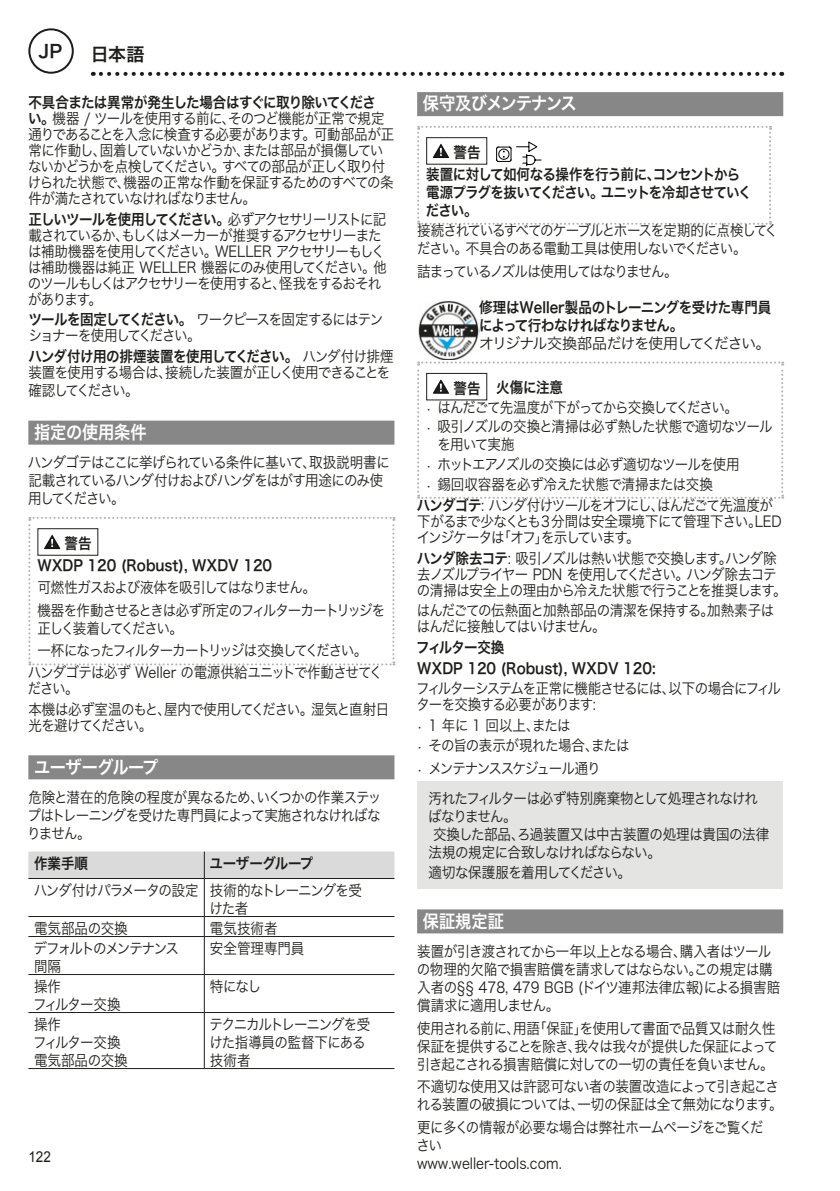
<style>
.page{position:relative;width:840px;height:1191px;background:#fff}
.page>*{position:absolute;margin:0;border:0;box-sizing:border-box;transform-origin:0 0}
.t1{font:18px "Hira Kaku Pro W6";letter-spacing:-.02em;color:#fff;scale:.9 1}
.t2{font:18px "Hira Kaku Pro W6";letter-spacing:-.065em;color:#fff;scale:.9 1}
.t3{font:18px "Hira Kaku Pro W6";color:#1d1d1b}
.t4{font:15px/16px "Hira Kaku Pro W3";letter-spacing:-.06em;color:#1d1d1b;scale:.9 1}
.t5{font:15px/18px "Hira Kaku Pro W3";letter-spacing:-.03em;color:#1d1d1b;scale:.9 1}
.t6{font:15px/16px "Hira Kaku Pro W3";letter-spacing:-.085em;color:#1d1d1b;scale:.9 1}
.t7{font:15px/21.8px "Hira Kaku Pro W6";letter-spacing:-.035em;color:#1d1d1b;scale:.9 1}
.t8{font:15px/18px "Hira Kaku Pro W3";letter-spacing:-.08em;color:#1d1d1b;scale:.9 1}
.t9{font:15px/18px "Hira Kaku Pro W3";letter-spacing:-.04em;color:#1d1d1b;scale:.9 1}
.t10{font:15px/18px "Hira Kaku Pro W6";letter-spacing:-.065em;color:#1d1d1b;scale:.9 1}
.t11{font:15px/21.8px "Hira Kaku Pro W6";color:#1d1d1b;scale:.9 1}
.t12{font:15px/18px "Hira Kaku Pro W3";letter-spacing:-.025em;color:#1d1d1b;scale:.9 1}
.t13{font:15px/16px "Hira Kaku Pro W3";letter-spacing:-.09em;color:#1d1d1b;scale:.9 1}
.t14{font:15px "Hira Kaku Pro W3";letter-spacing:-.095em;color:#1d1d1b;scale:.9 1}
.t15{font:15px/18px "Hira Kaku Pro W3";color:#1d1d1b;scale:.9 1}
.t16{font:15px "Hira Kaku Pro W3";letter-spacing:-.085em;color:#1d1d1b}
.t17{font:15px/18px "Hira Kaku Pro W3";letter-spacing:-.115em;color:#1d1d1b;scale:.9 1}
.t18{font:15px "Hira Kaku Pro W3";letter-spacing:-.125em;color:#1d1d1b;scale:.9 1}
.t19{font:15px "Arial";color:#1d1d1b;scale:.9 1}
.s1{font-family:"Hira Kaku Pro W6"}
.s2{font-family:"Hira Kaku Pro W3"}
.s3{font-size:12px}
</style>
<div class="page">
<div style="left:28px;top:28px;width:46px;height:46px;border:2px solid #1d1d1b;border-radius:50%"></div>
<svg style="left:101px;top:72px;width:680px;height:4px"></svg>
<div style="left:28px;top:420px;width:366px;height:24px;background:#878787"></div>
<div style="left:28px;top:755px;width:366px;height:24px;background:#878787"></div>
<svg style="left:28px;top:517px;width:366px;height:148px"></svg>
<div style="left:37px;top:528px;width:61px;height:28px;border:1px solid #1d1d1b"></div>
<div style="left:28px;top:851px;width:366px;height:27px;background:#dadada"></div>
<hr style="left:28px;top:878px;width:176px;height:1px;background:#1d1d1b">
<hr style="left:204px;top:878px;width:190px;height:1px;background:#1d1d1b">
<hr style="left:204px;top:878px;width:1px;height:38px;background:#1d1d1b">
<hr style="left:28px;top:916px;width:176px;height:1px;background:#1d1d1b">
<hr style="left:204px;top:916px;width:190px;height:1px;background:#1d1d1b">
<svg style="left:204px;top:916px;width:1px;height:20px"></svg>
<hr style="left:28px;top:936px;width:176px;height:1px;background:#1d1d1b">
<hr style="left:204px;top:936px;width:190px;height:1px;background:#1d1d1b">
<hr style="left:204px;top:936px;width:1px;height:38px;background:#1d1d1b">
<hr style="left:28px;top:974px;width:176px;height:1px;background:#1d1d1b">
<hr style="left:204px;top:974px;width:190px;height:1px;background:#1d1d1b">
<hr style="left:204px;top:974px;width:1px;height:38px;background:#1d1d1b">
<hr style="left:204px;top:1012px;width:1px;height:56px;background:#1d1d1b">
<hr style="left:28px;top:1012px;width:176px;height:1px;background:#1d1d1b">
<hr style="left:204px;top:1012px;width:190px;height:1px;background:#1d1d1b">
<hr style="left:28px;top:1068px;width:176px;height:1px;background:#1d1d1b">
<hr style="left:204px;top:1068px;width:190px;height:1px;background:#1d1d1b">
<div style="left:417px;top:92px;width:365px;height:24px;background:#878787"></div>
<div style="left:417px;top:909px;width:365px;height:24px;background:#878787"></div>
<svg style="left:417px;top:126px;width:353px;height:99px"></svg>
<img style="left:418px;top:301px;width:61px;height:59px">
<svg style="left:417px;top:361px;width:365px;height:138px"></svg>
<div style="left:426px;top:373px;width:61px;height:27px;border:1px solid #1d1d1b"></div>
<div style="left:417px;top:781px;width:365px;height:108px;background:#e4e4e3"></div>
<p class="t3" style="left:39px;top:35px;width:25px">JP</p>
<p class="t3" style="left:91px;top:37px;width:55px">日本語</p>
<p class="t7" style="left:28px;top:91px;width:387px">不具合または異常が発生した場合はすぐに取り除いてくださ</p>
<p class="t4" style="left:28px;top:109px;width:408px"><span class="s1">い。</span>機器 / ツールを使用する前に、そのつど機能が正常で規定通りであることを入念に検査する必要があります。可動部品が正常に作動し、固着していないかどうか、または部品が損傷していないかどうかを点検してください。すべての部品が正しく取り付けられた状態で、機器の正常な作動を保証するためのすべての条件が満たされていなければなりません。</p>
<p class="t10" style="left:28px;top:209px;width:399px">正しいツールを使用してください。<span class="s2">必ずアクセサリーリストに記</span></p>
<p class="t6" style="left:28px;top:226px;width:400px">載されているか、もしくはメーカーが推奨するアクセサリーまたは補助機器を使用してください。WELLER アクセサリーもしくは補助機器は純正 WELLER 機器にのみ使用してください。他のツールもしくはアクセサリーを使用すると、怪我をするおそれがあります。</p>
<p class="t13" style="left:28px;top:310px;width:395px"><span class="s1">ツールを固定してください。</span> ワークピースを固定するにはテンショナーを使用してください。</p>
<p class="t7" style="left:28px;top:345px;width:407px">ハンダ付け用の排煙装置を使用してください。 <span class="s2">ハンダ付け排煙</span></p>
<p class="t4" style="left:28px;top:362px;width:403px;line-height:18px">装置を使用する場合は、接続した装置が正しく使用できることを確認してください。</p>
<p class="t1" style="left:34px;top:416px;width:127px">指定の使用条件</p>
<p class="t8" style="left:28px;top:452px;width:403px">ハンダゴテはここに挙げられている条件に基いて、取扱説明書に記載されているハンダ付けおよびハンダをはがす用途にのみ使用してください。</p>
<p class="t11" style="left:37px;top:532px;width:262px;text-indent:27px">警告<br>WXDP 120 (Robust), WXDV 120</p>
<p class="t4" style="left:37px;top:575px;width:388px;line-height:22.6px">可燃性ガスおよび液体を吸引してはなりません。<br>機器を作動させるときは必ず所定のフィルターカートリッジを</p>
<p class="t18" style="left:37px;top:615px;width:163px">正しく装着してください。</p>
<p class="t14" style="left:37px;top:637px;width:368px">一杯になったフィルターカートリッジは交換してください。</p>
<p class="t9" style="left:28px;top:662px;width:395px">ハンダゴテは必ず Weller の電源供給ユニットで作動させてく</p>
<p class="t4" style="left:28px;top:677px;width:403px;line-height:20.6px">ださい。<br>本機は必ず室温のもと、屋内で使用してください。湿気と直射日</p>
<p class="t14" style="left:28px;top:711px;width:139px">光を避けてください。</p>
<p class="t1" style="left:34px;top:750px;width:140px">ユーザーグループ</p>
<p class="t4" style="left:27px;top:787px;width:394px;line-height:18px;text-align:justify">危険と潜在的危険の程度が異なるため、いくつかの作業ステップはトレーニングを受けた専門員によって実施されなければなりません。</p>
<p class="t7" style="left:34px;top:852px;width:61px">作業手順</p>
<p class="t7" style="left:209px;top:852px;width:117px">ユーザーグループ</p>
<p class="t4" style="left:209px;top:880px;width:171px;line-height:18px;text-indent:-176px">ハンダ付けパラメータの設定 技術的なトレーニングを受けた者</p>
<p class="t15" style="left:34px;top:918px;width:106px">電気部品の交換</p>
<p class="t4" style="left:210px;top:919px;width:76px">電気技術者</p>
<p class="t17" style="left:34px;top:938px;width:163px">デフォルトのメンテナンス間隔</p>
<p class="t15" style="left:210px;top:938px;width:106px">安全管理専門員</p>
<p class="t4" style="left:33px;top:976px;width:99px;line-height:18px">操作<br>フィルター交換</p>
<p class="t4" style="left:210px;top:977px;width:58px">特になし</p>
<p class="t15" style="left:33px;top:1014px;width:107px">操作<br>フィルター交換電気部品の交換</p>
<p class="t4" style="left:209px;top:1014px;width:180px;line-height:18px">テクニカルトレーニングを受けた指導員の監督下にある技術者</p>
<p class="t19" style="left:28px;top:1147px;width:27px">122</p>
<p class="t2" style="left:422px;top:87px;width:172px">保守及びメンテナンス</p>
<p class="t7" style="left:426px;top:141px;width:350px;text-indent:27px">警告<br>装置に対して如何なる操作を行う前に、コンセントから</p>
<p class="t10" style="left:425px;top:182px;width:363px">電源プラグを抜いてください。ユニットを冷却させていください。</p>
<p class="t8" style="left:417px;top:221px;width:402px">接続されているすべてのケーブルとホースを定期的に点検してください。不具合のある電動工具は使用しないでください。</p>
<p class="t6" style="left:417px;top:262px;width:291px">詰まっているノズルは使用してはなりません。</p>
<p class="t7" style="left:479px;top:298px;width:326px;line-height:18px">修理はWeller製品のトレーニングを受けた専門員によって行わなければなりません。</p>
<p class="t16" style="left:479px;top:330px;width:292px">オリジナル交換部品だけを使用してください。</p>
<p class="t7" style="left:453px;top:376px;width:123px">警告 火傷に注意</p>
<p class="t4" style="left:426px;top:398px;width:348px"><span class="s3">•</span> はんだごて先温度が下がってから交換してください。</p>
<p class="t9" style="left:437px;top:416px;width:374px;text-indent:-11px"><span class="s3">•</span> 吸引ノズルの交換と清掃は必ず熱した状態で適切なツールを用いて実施</p>
<p class="t4" style="left:426px;top:455px;width:350px"><span class="s3">•</span> ホットエアノズルの交換には必ず適切なツールを使用</p>
<p class="t4" style="left:416px;top:472px;width:397px;line-height:21.6px;text-indent:9px"><span class="s3">•</span> 錫回収容器を必ず冷えた状態で清掃または交換<br><span class="s1">ハンダゴテ</span>: ハンダ付けツールをオフにし、はんだごて先温度が</p>
<p class="t4" style="left:416px;top:512px;width:407px">下がるまで少なくとも３分間は安全環境下にて管理下さい。LEDインジケータは「オフ」を示しています。</p>
<p class="t4" style="left:416px;top:549px;width:412px"><span class="s1">ハンダ除去コテ</span>: 吸引ノズルは熱い状態で交換します。ハンダ除去ノズルプライヤー PDN を使用してください。ハンダ除去コテの清掃は安全上の理由から冷えた状態で行うことを推奨します。</p>
<p class="t4" style="left:416px;top:602px;width:399px">はんだごての伝熱面と加熱部品の清潔を保持する。加熱素子ははんだに接触してはいけません。</p>
<p class="t11" style="left:416px;top:636px;width:267px;line-height:20.6px">フィルター交換<br>WXDP 120 (Robust), WXDV 120:</p>
<p class="t4" style="left:416px;top:679px;width:406px">フィルターシステムを正常に機能させるには、以下の場合にフィルターを交換する必要があります:</p>
<p class="t4" style="left:417px;top:716px;width:172px"><span class="s3">•</span> 1 年に 1 回以上、または</p>
<p class="t9" style="left:417px;top:735px;width:237px"><span class="s3">•</span> その旨の表示が現れた場合、または</p>
<p class="t4" style="left:428px;top:752px;width:367px;line-height:30.4px;text-indent:-11px"><span class="s3">•</span> メンテナンススケジュール通り<br>汚れたフィルターは必ず特別廃棄物として処理されなけれ</p>
<p class="t5" style="left:428px;top:806px;width:380px">ばなりません。<br>交換した部品、ろ過装置又は中古装置の処理は貴国の法律法規の規定に合致しなければならない。</p>
<p class="t4" style="left:428px;top:863px;width:226px">適切な保護服を着用してください。</p>
<p class="t1" style="left:422px;top:904px;width:92px">保証規定証</p>
<p class="t5" style="left:416px;top:941px;width:405px">装置が引き渡されてから一年以上となる場合、購入者はツールの物理的欠陥で損害賠償を請求してはならない。この規定は購入者の§§ 478, 479 BGB (ドイツ連邦法律広報)による損害賠償請求に適用しません。</p>
<p class="t4" style="left:416px;top:1018px;width:402px;line-height:18px">使用される前に、用語「保証」を使用して書面で品質又は耐久性保証を提供することを除き、我々は我々が提供した保証によって引き起こされる損害賠償に対しての一切の責任を負いません。</p>
<p class="t5" style="left:416px;top:1076px;width:408px">不適切な使用又は許認可ない者の装置改造によって引き起こされる装置の破損については、一切の保証は全て無効になります。</p>
<p class="t12" style="left:416px;top:1117px;width:387px">更に多くの情報が必要な場合は弊社ホームページをご覧ください<br>www.weller-tools.com.</p>
</div>
